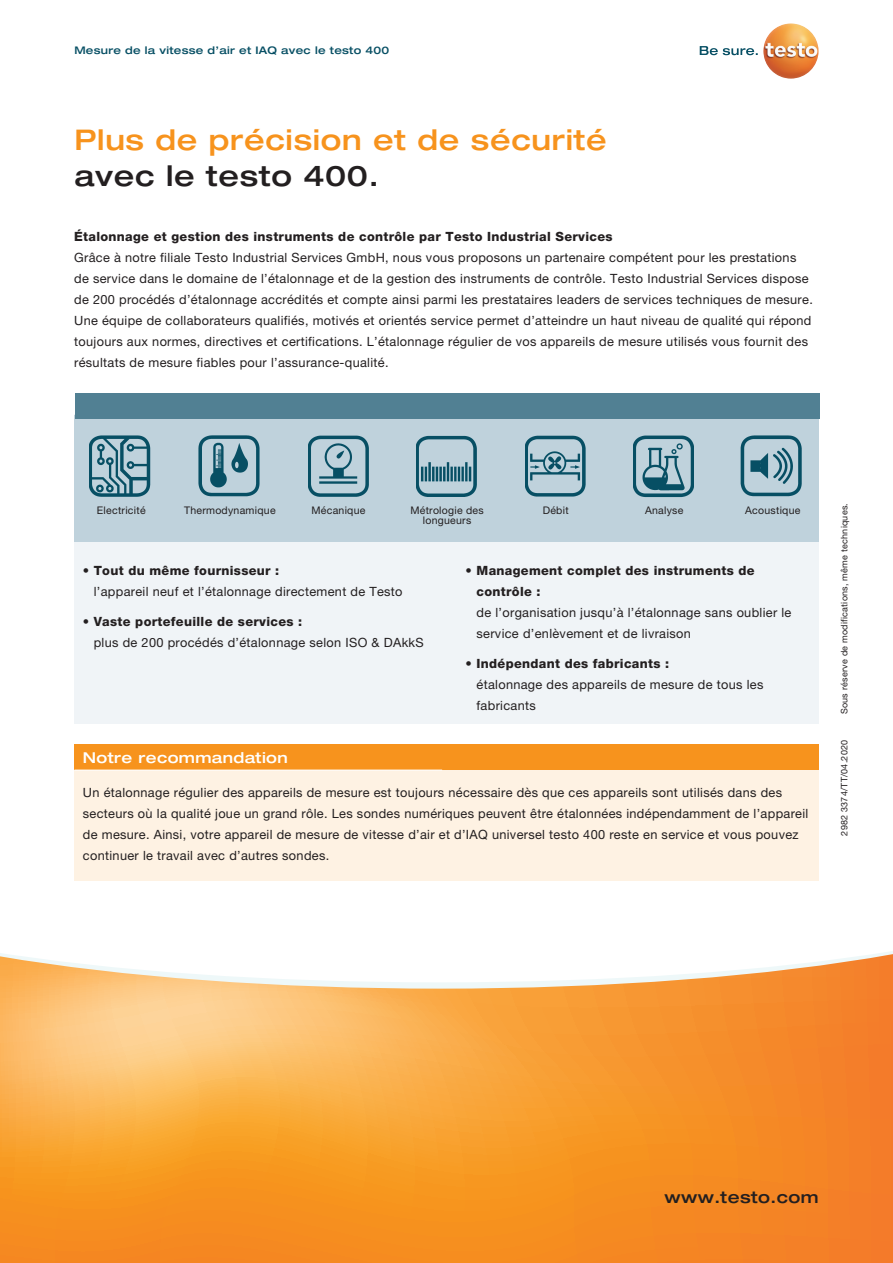
<style>
.page{position:relative;width:893px;height:1263px;background:#fff}
.page>*{position:absolute;margin:0;border:0;box-sizing:border-box;transform-origin:0 0}
.Headline{font:500 expanded 28.5px/36px "Helvetica Neue LTW1 G";letter-spacing:.025em;color:#f7931d}
.www_testo_de{font:500 expanded 16.5px "Helvetica Neue LTW1 G";letter-spacing:.025em;color:#231f20}
.Copy_8_5_pt{font:500 expanded 15px "Helvetica Neue LTW1 G";letter-spacing:.025em;color:#fff}
.Copy_8_5_pt-2{font:12.75px/21px "Helvetica Neue LTW1 G";letter-spacing:.025em;color:#231f20}
.Subline{font:12.75px/21px "Helvetica Neue LTW1 G";letter-spacing:.025em;color:#231f20}
.Copy_8_5_pt-3{font:800 12.75px "Helvetica Neue LTW1 G";letter-spacing:.025em;color:#231f20}
.Copy_8_5_pt-4{font:10.5px/10.5px "Helvetica Neue LTW1 G";letter-spacing:.025em;color:#231f20;text-align:center}
.Geraetename_im_Kopfb{font:500 expanded 10.5px "Helvetica Neue LTW1 G";letter-spacing:.025em;color:#074f64}
.Copy_7_pt{font:9px "Helvetica Neue LTW1 G";letter-spacing:.025em;color:#231f20}
.s1{color:#231f20}
.s2{font-weight:800}
</style>
<div class="page">
<svg style="left:0;top:954px;width:893px;height:309px;background:#f7a347"></svg>
<svg style="left:700px;top:46px;width:58px;height:9px"></svg>
<img style="left:763px;top:23px;width:56px;height:56px;border-radius:28px">
<div style="left:74px;top:770px;width:745px;height:111px;background:#fef2e3"></div>
<div style="left:74px;top:744px;width:745px;height:26px;background:#f7931d"></div>
<div style="left:74px;top:415px;width:745px;height:309px;background:#f0f4f7"></div>
<div style="left:74px;top:415px;width:745px;height:127px;background:#bfd2dc"></div>
<hr style="left:74px;top:770px;width:368px;height:1px;background:#fff">
<div style="left:75px;top:393px;width:744px;height:26px;background:#518093"></div>
<img style="left:89px;top:436px;width:62px;height:61px">
<img style="left:741px;top:436px;width:61px;height:61px">
<img style="left:633px;top:436px;width:61px;height:61px">
<img style="left:525px;top:436px;width:61px;height:61px">
<img style="left:416px;top:436px;width:61px;height:61px">
<img style="left:308px;top:436px;width:61px;height:61px">
<img style="left:199px;top:436px;width:61px;height:61px">
<p class="Geraetename_im_Kopfb" style="left:74px;top:43px;width:316px">Mesure de la vitesse d’air et IAQ avec le testo 400</p>
<p class="Headline" style="left:74px;top:121px;width:534px">Plus de précision et de sécurité <span class="s1">avec le testo 400.</span></p>
<p class="Copy_8_5_pt-3" style="left:74px;top:229px;width:540px">Étalonnage et gestion des instruments de contrôle par Testo Industrial Services</p>
<p class="Copy_8_5_pt-2" style="left:74px;top:247px;width:740px">Grâce à notre filiale Testo Industrial Services GmbH, nous vous proposons un partenaire compétent pour les prestations de service dans le domaine de l’étalonnage et de la gestion des instruments de contrôle. Testo Industrial Services dispose de 200 procédés d’étalonnage accrédités et compte ainsi parmi les prestataires leaders de services techniques de mesure.<br>Une équipe de collaborateurs qualifiés, motivés et orientés service permet d’atteindre un haut niveau de qualité qui répond toujours aux normes, directives et certifications. L’étalonnage régulier de vos appareils de mesure utilisés vous fournit des résultats de mesure fiables pour l’assurance-qualité.</p>
<p class="Copy_8_5_pt-4" style="left:97px;top:504px;width:50px">Electricité</p>
<p class="Copy_8_5_pt-4" style="left:410px;top:504px;width:75px">Métrologie des longueurs</p>
<p class="Copy_8_5_pt-4" style="left:184px;top:504px;width:93px">Thermodynamique</p>
<p class="Copy_8_5_pt-4" style="left:311px;top:504px;width:56px">Mécanique</p>
<p class="Copy_8_5_pt-4" style="left:543px;top:504px;width:27px">Débit</p>
<p class="Copy_8_5_pt-4" style="left:645px;top:504px;width:40px">Analyse</p>
<p class="Copy_8_5_pt-4" style="left:745px;top:504px;width:57px">Acoustique</p>
<p class="Copy_8_5_pt-2" style="left:94px;top:560px;width:310px;text-indent:-11px"><span class="s2">• Tout du même fournisseur :<br></span>l’appareil neuf et l’étalonnage directement de Testo</p>
<p class="Copy_8_5_pt-2" style="left:94px;top:611px;width:332px;text-indent:-11px"><span class="s2">• Vaste portefeuille de services :<br></span>plus de 200 procédés d’étalonnage selon ISO &amp; DAkkS</p>
<p class="Copy_8_5_pt-2" style="left:477px;top:560px;width:316px;text-indent:-11px"><span class="s2">• Management complet des instruments de contrôle :<br></span>de l’organisation jusqu’à l’étalonnage sans oublier le service d’enlèvement et de livraison</p>
<p class="Copy_8_5_pt-2" style="left:477px;top:653px;width:288px;text-indent:-11px"><span class="s2">• Indépendant des fabricants :<br></span>étalonnage des appareils de mesure de tous les fabricants</p>
<p class="Copy_8_5_pt" style="left:83px;top:748px;width:206px">Notre recommandation</p>
<p class="Subline" style="left:83px;top:781px;width:727px">Un étalonnage régulier des appareils de mesure est toujours nécessaire dès que ces appareils sont utilisés dans des secteurs où la qualité joue un grand rôle. Les sondes numériques peuvent être étalonnées indépendamment de l’appareil de mesure. Ainsi, votre appareil de mesure de vitesse d’air et d’IAQ universel testo 400 reste en service et vous pouvez continuer le travail avec d’autres sondes.</p>
<p class="Copy_7_pt" style="left:839px;top:714px;width:213px;rotate:-90deg">Sous réserve de modifications, même techniques.</p>
<p class="Copy_7_pt" style="left:839px;top:836px;width:97px;rotate:-90deg">2982 3374/TT/04.2020</p>
<p class="www_testo_de" style="left:664px;top:1187px;width:156px">www.testo.com</p>
</div>
